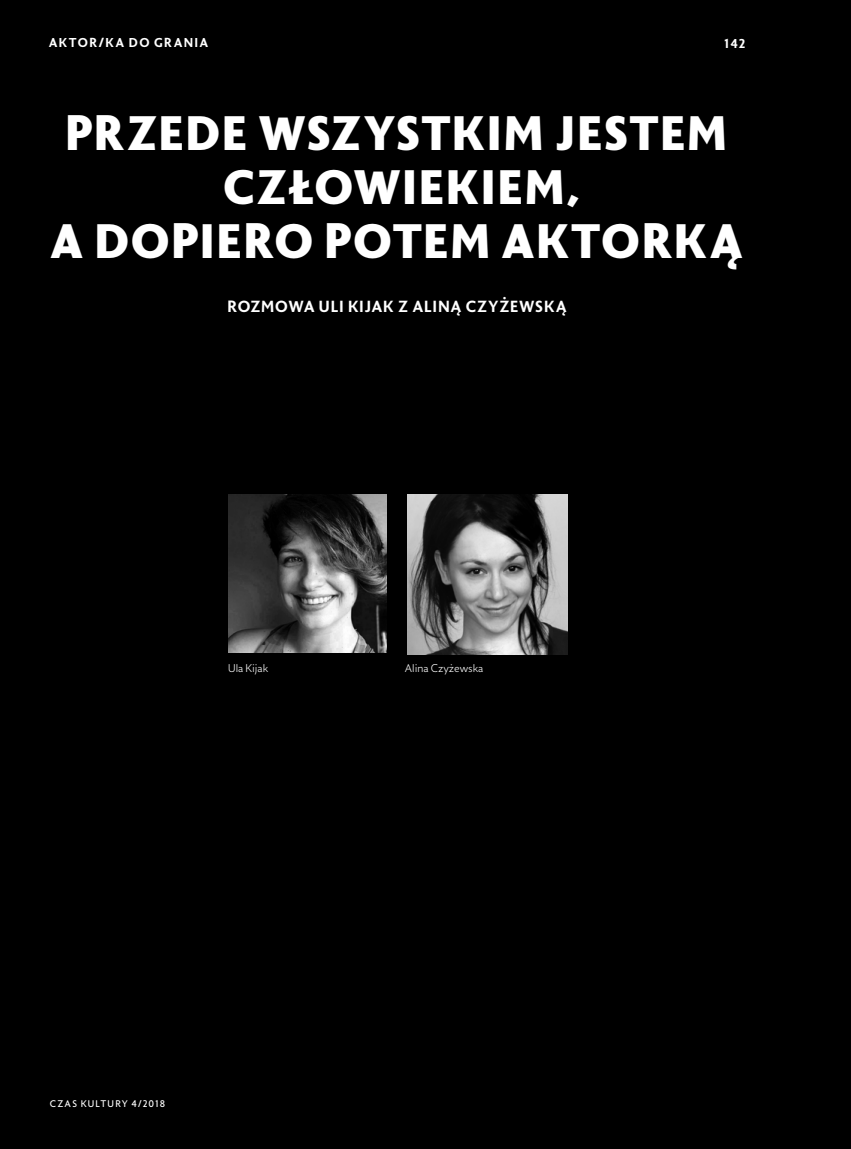
<style>
.page{position:relative;width:851px;height:1149px;background:#fff}
.page>*{position:absolute;margin:0;border:0;box-sizing:border-box;transform-origin:0 0}
.t1{font:900 45px/54px "Zigfrid";letter-spacing:.035em;color:#fff;text-align:center}
.t2{font:500 15px "Zigfrid";letter-spacing:.045em;color:#fff}
.t3{font:500 12px "Zigfrid";letter-spacing:.115em;color:#fff}
.t4{font:300 10.5px "Zigfrid";color:#fff}
.t5{font:9px "Zigfrid";letter-spacing:.125em;color:#fff}
</style>
<div class="page">
<div style="left:0;top:0;width:850px;height:1148px;background:#000"></div>
<img style="left:228px;top:494px;width:158px;height:158px">
<img style="left:407px;top:494px;width:160px;height:160px">
<p class="t3" style="left:49px;top:35px;width:161px">AKTOR/KA DO GRANIA</p>
<p class="t3" style="left:724px;top:35px;width:23px">142</p>
<p class="t1" style="left:50px;top:105px;width:695px">PRZEDE WSZYSTKIM JESTEM<br>CZŁOWIEKIEM,<br>A DOPIERO POTEM AKTORKĄ</p>
<p class="t2" style="left:227px;top:296px;width:341px">ROZMOWA ULI KIJAK Z ALINĄ CZYŻEWSKĄ</p>
<p class="t4" style="left:228px;top:661px;width:42px">Ula Kijak</p>
<p class="t4" style="left:405px;top:661px;width:80px">Alina Czyżewska</p>
<p class="t5" style="left:50px;top:1097px;width:117px">CZAS KULTURY 4/2018</p>
</div>
